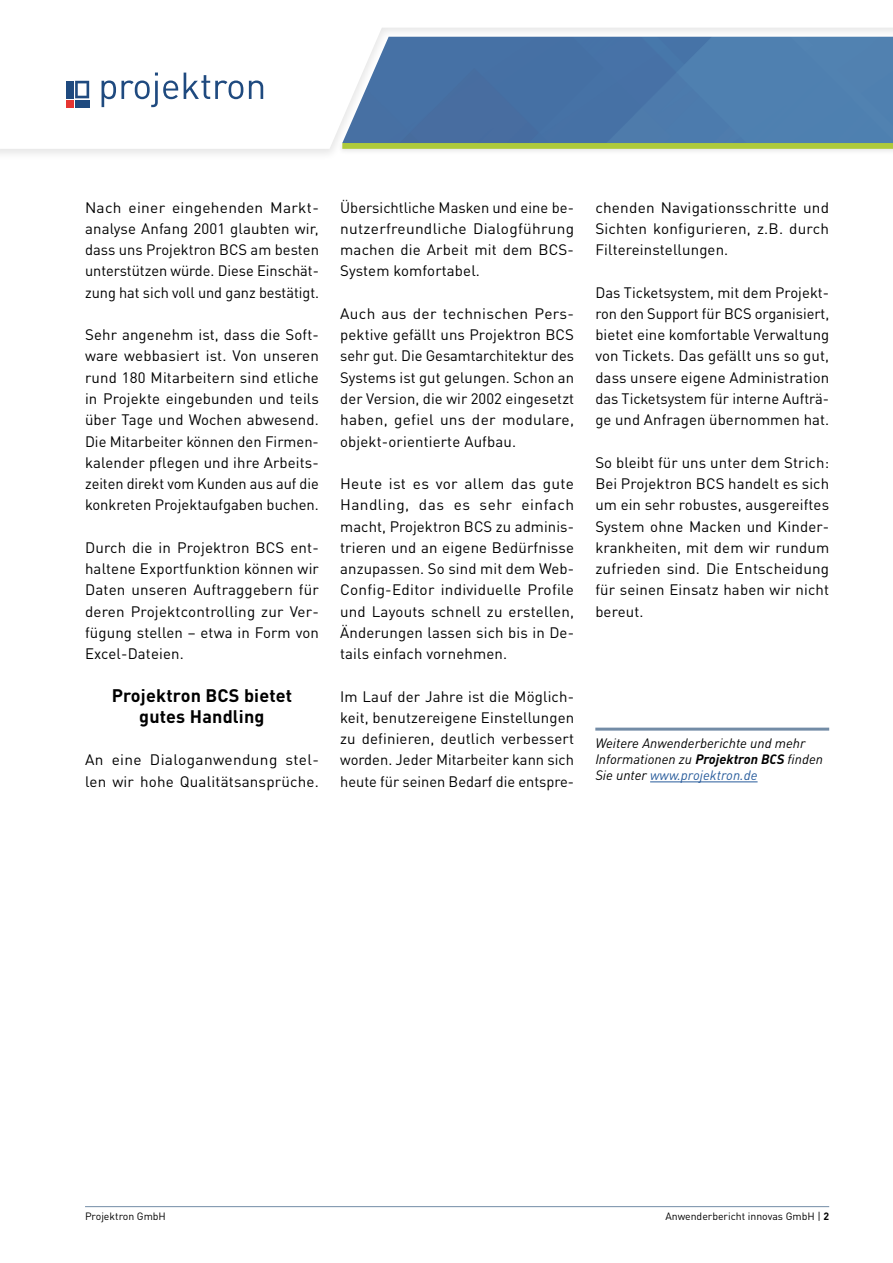
<style>
.page{position:relative;width:893px;height:1263px;background:#fff}
.page>*{position:absolute;margin:0;border:0;box-sizing:border-box;transform-origin:0 0}
.Zwischenüberschrift_zentriert{font:700 18px/21.3px "DIN Pro";letter-spacing:.01em;color:#000;text-align:center}
.M_Text{font:15px/21.3px "DIN Pro";letter-spacing:.01em;color:#000;text-align:justify}
.M_Ende{font:italic 13.5px/16.2px "DIN Pro";color:#000}
.Fußzeile_rechts{font:10.5px "DIN Pro";color:#000}
.Fußzeile_links{font:10.5px "DIN Pro";color:#000}
.s1{font-weight:700}
.s2{color:#275b9b}
</style>
<div class="page">
<hr style="left:85px;top:1206px;width:744px;height:1px;background:#738ca6">
<div style="left:0;top:0;width:893px;height:161px;background:#000;opacity:.1"></div>
<svg style="left:0;top:0;width:893px;height:149px"></svg>
<div style="left:49px;top:55px;width:232px;height:70px;background:#fff"></div>
<div style="left:66px;top:81px;width:7px;height:17px;background:#1f4a7f"></div>
<div style="left:66px;top:100px;width:7px;height:7px;background:#e63532"></div>
<div style="left:75px;top:100px;width:14px;height:7px;background:#1f4a7f"></div>
<svg style="left:75px;top:81px;width:14px;height:17px"></svg>
<svg style="left:102px;top:73px;width:76px;height:34px"></svg>
<svg style="left:184px;top:73px;width:59px;height:26px"></svg>
<svg style="left:249px;top:81px;width:14px;height:18px"></svg>
<hr style="left:595px;top:728px;width:234px;height:3px;background:#738ca6">
<hr style="left:650px;top:781px;width:108px;height:1px;background:#275b9b">
<p class="M_Text" style="left:85px;top:195px;width:236px">Nach einer eingehenden Markt&shy;analyse Anfang 2001 glaubten wir, dass uns Projektron BCS am besten unterstützen würde. Diese Einschät&shy;zung hat sich voll und ganz bestätigt.</p>
<p class="M_Text" style="left:85px;top:323px;width:235px">Sehr angenehm ist, dass die Soft&shy;ware webbasiert ist. Von unseren rund 180 Mitarbeitern sind etliche in Projekte eingebunden und teils über Tage und Wochen abwesend.<br>Die Mitarbeiter können den Firmen&shy;kalender pflegen und ihre Arbeits&shy;zeiten direkt vom Kunden aus auf die konkreten Projektaufgaben buchen.</p>
<p class="M_Text" style="left:85px;top:535px;width:235px">Durch die in Projektron BCS ent&shy;haltene Exportfunktion können wir Daten unseren Auftraggebern für deren Projektcontrolling zur Ver&shy;fügung stellen – etwa in Form von Excel-Dateien.</p>
<p class="Zwischenüberschrift_zentriert" style="left:112px;top:682px;width:182px">Projektron BCS bietet gutes Handling</p>
<p class="M_Text" style="left:85px;top:748px;width:235px">An eine Dialoganwendung stel&shy;len wir hohe Qualitätsansprüche.</p>
<p class="M_Text" style="left:340px;top:195px;width:236px">Übersichtliche Masken und eine be&shy;nutzerfreundliche Dialogführung machen die Arbeit mit dem BCS-System komfortabel.</p>
<p class="M_Text" style="left:340px;top:301px;width:235px">Auch aus der technischen Pers&shy;pektive gefällt uns Projektron BCS sehr gut. Die Gesamtarchitektur des Systems ist gut gelungen. Schon an der Version, die wir 2002 eingesetzt haben, gefiel uns der modulare, objekt-orientierte Aufbau.</p>
<p class="M_Text" style="left:340px;top:471px;width:235px">Heute ist es vor allem das gute Handling, das es sehr einfach macht, Projektron BCS zu adminis&shy;trieren und an eigene Bedürfnisse anzupassen. So sind mit dem Web-Config-Editor individuelle Profile und Layouts schnell zu erstellen, Änderungen lassen sich bis in De&shy;tails einfach vornehmen.</p>
<p class="M_Text" style="left:340px;top:684px;width:236px">Im Lauf der Jahre ist die Möglich&shy;keit, benutzereigene Einstellungen zu definieren, deutlich verbessert worden. Jeder Mitarbeiter kann sich heute für seinen Bedarf die entspre-</p>
<p class="M_Text" style="left:595px;top:195px;width:235px">chenden Navigationsschritte und Sichten konfigurieren, z.B. durch Filtereinstellungen.</p>
<p class="M_Text" style="left:595px;top:280px;width:235px">Das Ticketsystem, mit dem Projekt&shy;ron den Support für BCS organisiert, bietet eine komfortable Verwaltung von Tickets. Das gefällt uns so gut, dass unsere eigene Administration das Ticketsystem für interne Aufträ&shy;ge und Anfragen übernommen hat.</p>
<p class="M_Text" style="left:595px;top:450px;width:235px">So bleibt für uns unter dem Strich:<br>Bei Projektron BCS handelt es sich um ein sehr robustes, ausgereiftes System ohne Macken und Kinder&shy;krankheiten, mit dem wir rundum zufrieden sind. Die Entscheidung für seinen Einsatz haben wir nicht bereut.</p>
<p class="M_Ende" style="left:595px;top:733px;width:229px">Weitere Anwenderberichte und mehr<br>Informationen zu <span class="s1">Projektron BCS</span> finden<br>Sie unter <span class="s2">www.projektron.de</span></p>
<p class="Fußzeile_links" style="left:85px;top:1208px;width:82px">Projektron GmbH</p>
<p class="Fußzeile_rechts" style="left:665px;top:1208px;width:165px">Anwenderbericht innovas GmbH | <span class="s1">2</span></p>
</div>
